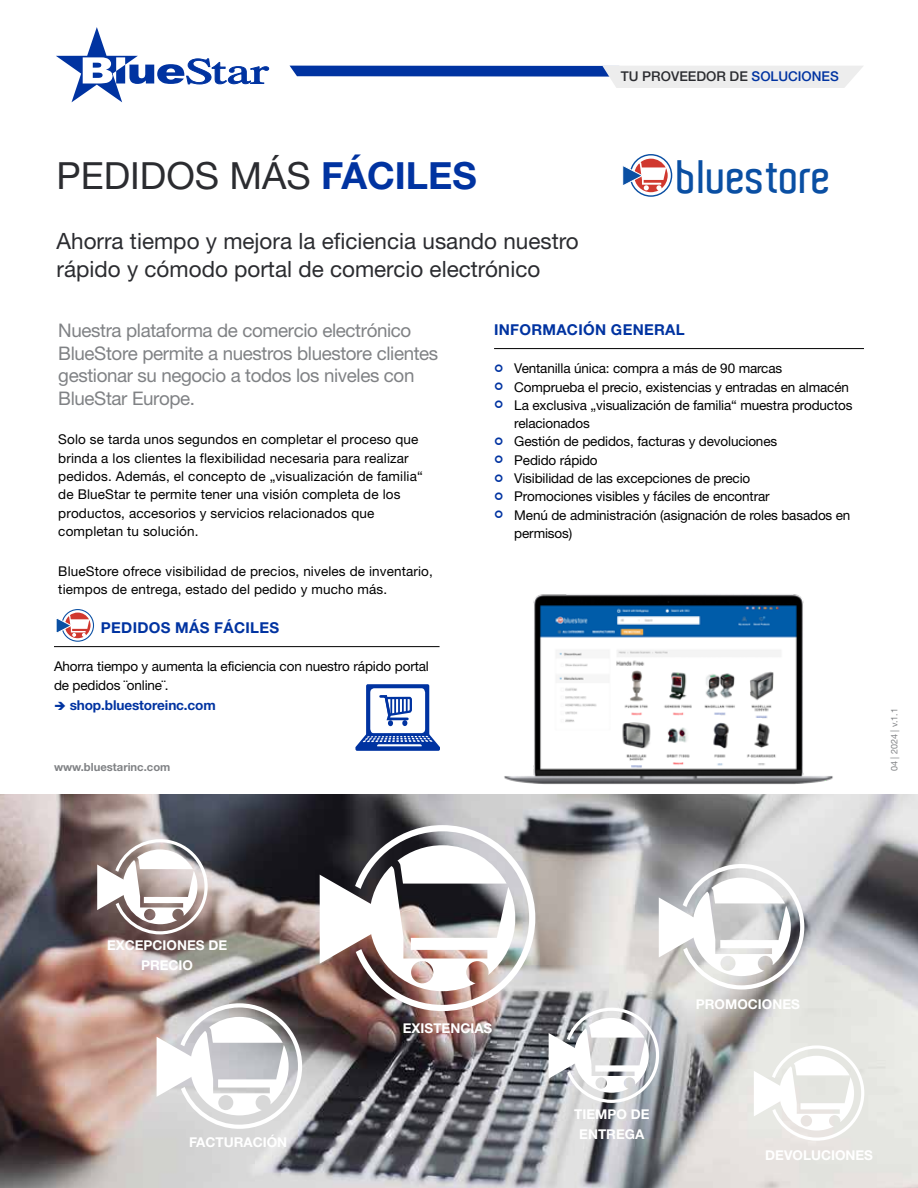
<style>
.page{position:relative;width:918px;height:1188px;background:#fff}
.page>*{position:absolute;margin:0;border:0;box-sizing:border-box;transform-origin:0 0}
.t1{font:600 45.6px "Aldo";color:#0a4fa3}
.t2{font:37.5px "Helvetica Neue LT Std";color:#2b2c30}
.t3{font:22.5px/28.5px "Helvetica Neue LT Std";color:#2b2c30}
.t4{font:18.75px/22.5px "Helvetica Neue LT Std";letter-spacing:-.02em;color:#808285}
.t5{font:700 15px "Helvetica Neue LT Std";letter-spacing:.02em;color:#0033a1}
.t6{font:700 13.65px "Helvetica Neue LT Std";letter-spacing:-.01em;color:#0033a1}
.t7{font:13.5px/18.3px "Helvetica Neue LT Std";letter-spacing:-.01em;color:#000}
.t8{font:13.5px/18.3px "Helvetica Neue LT Std";letter-spacing:.01em;color:#000}
.t9{font:700 13.5px/19.8px "Helvetica Neue LT Std";color:#fff;text-align:center}
.t10{font:500 13.5px "Helvetica Neue LT Std";color:#2b2c30}
.t11{font:700 11.25px "Helvetica Neue LT Std";color:#808285}
.t12{font:9px "Helvetica Neue LT Std";color:#808285}
.s1{font-weight:700;color:#0033a1}
.s2{color:#0033a1}
</style>
<div class="page">
<svg style="left:56px;top:27px;width:213px;height:75px"></svg>
<svg style="left:290px;top:66px;width:573px;height:22px"></svg>
<hr style="left:494px;top:348px;width:370px;height:1px;background:#000">
<div style="left:630px;top:154px;width:42px;height:43px;border:1px solid #0a4fa3;border-radius:50%"></div>
<svg style="left:622px;top:159px;width:46px;height:33px"></svg>
<hr style="left:54px;top:646px;width:386px;height:1px;background:#000">
<div style="left:61px;top:609px;width:33px;height:33px;border:1px solid #0a4fa3;border-radius:50%"></div>
<svg style="left:56px;top:613px;width:35px;height:25px"></svg>
<div style="left:366px;top:684px;width:63px;height:52px;background:#0033a1;border-radius:2px"></div>
<div style="left:369px;top:687px;width:57px;height:48px;background:#fff;border-radius:5px"></div>
<div style="left:368px;top:686px;width:60px;height:50px;border:3px solid #0033a1;border-radius:5px"></div>
<svg style="left:355px;top:694px;width:85px;height:57px"></svg>
<img style="left:0;top:794px;width:918px;height:394px">
<img style="left:498px;top:594px;width:341px;height:220px">
<svg style="left:320px;top:825px;width:215px;height:186px"></svg>
<svg style="left:659px;top:864px;width:145px;height:126px"></svg>
<svg style="left:754px;top:1045px;width:110px;height:96px"></svg>
<svg style="left:549px;top:1008px;width:110px;height:95px"></svg>
<svg style="left:97px;top:839px;width:111px;height:95px"></svg>
<svg style="left:157px;top:1003px;width:145px;height:126px"></svg>
<h2 class="t2" style="left:57px;top:153px;width:422px">PEDIDOS MÁS <span class="s1">FÁCILES</span></h2>
<h3 class="t3" style="left:57px;top:226px;width:524px">Ahorra tiempo y mejora la eficiencia usando nuestro rápido y cómodo portal de comercio electrónico</h3>
<p class="t10" style="left:621px;top:68px;width:220px">TU PROVEEDOR DE <span class="s2">SOLUCIONES</span></p>
<h1 class="t1" style="left:678px;top:152px;width:156px">bluestore</h1>
<h3 class="t4" style="left:58px;top:319px;width:382px">Nuestra plataforma de comercio electrónico BlueStore permite a nuestros bluestore clientes gestionar su negocio a todos los niveles con BlueStar Europe.</h3>
<p class="t8" style="left:58px;top:430px;width:366px">Solo se tarda unos segundos en completar el proceso que brinda a los clientes la flexibilidad necesaria para realizar pedidos. Además, el concepto de „visualización de familia“ de BlueStar te permite tener una visión completa de los productos, accesorios y servicios relacionados que completan tu solución.</p>
<p class="t8" style="left:58px;top:561px;width:376px">BlueStore ofrece visibilidad de precios, niveles de inventario, tiempos de entrega, estado del pedido y mucho más.</p>
<p class="t5" style="left:101px;top:618px;width:180px">PEDIDOS MÁS FÁCILES</p>
<p class="t7" style="left:54px;top:657px;width:376px">Ahorra tiempo y aumenta la eficiencia con nuestro rápido portal de pedidos ¨online¨.</p>
<p class="t6" style="left:54px;top:696px;width:163px">➔ shop.bluestoreinc.com</p>
<p class="t11" style="left:54px;top:760px;width:118px">www.bluestarinc.com</p>
<p class="t5" style="left:494px;top:320px;width:192px">INFORMACIÓN GENERAL</p>
<p class="t7" style="left:514px;top:359px;width:340px">Ventanilla única: compra a más de 90 marcas Comprueba el precio, existencias y entradas en almacén La exclusiva „visualización de familia“ muestra productos relacionados<br>Gestión de pedidos, facturas y devoluciones<br>Pedido rápido<br>Visibilidad de las excepciones de precio<br>Promociones visibles y fáciles de encontrar<br>Menú de administración (asignación de roles basados en permisos)</p>
<p class="t12" style="left:889px;top:771px;width:64px;rotate:-90deg">04 | 2024 | v.1.1</p>
<p class="t9" style="left:107px;top:935px;width:122px">EXCEPCIONES DE<br>PRECIO</p>
<p class="t9" style="left:189px;top:1132px;width:100px">FACTURACIÓN</p>
<p class="t9" style="left:403px;top:1018px;width:91px">EXISTENCIAS</p>
<p class="t9" style="left:574px;top:1104px;width:77px">TIEMPO DE<br>ENTREGA</p>
<p class="t9" style="left:696px;top:994px;width:106px">PROMOCIONES</p>
<p class="t9" style="left:765px;top:1145px;width:109px">DEVOLUCIONES</p>
</div>
